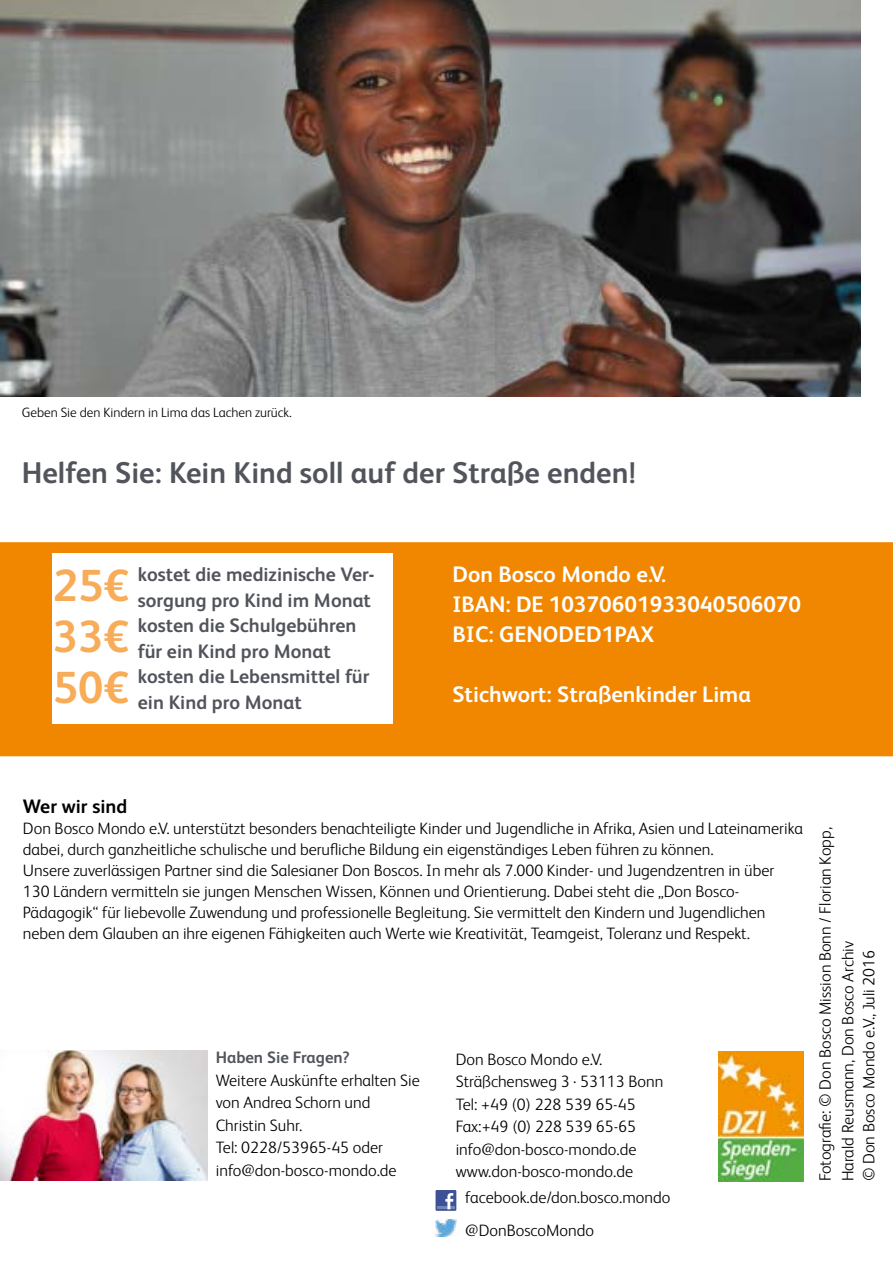
<style>
.page{position:relative;width:893px;height:1263px;background:#fff}
.page>*{position:absolute;margin:0;border:0;box-sizing:border-box;transform-origin:0 0}
.t1{font:700 45px/51px "FS Albert Pro";color:#f8ac57;text-align:justify}
.t2{font:700 30px "FS Albert Pro";color:#52545c}
.t3{font:700 22.5px/30px "FS Albert Pro";color:#fff}
.t4{font:700 19.5px/25.5px "FS Albert Pro";color:#52545c}
.t5{font:700 19.5px "FS Albert Pro";color:#000}
.t6{font:300 16.5px/22.5px "FS Albert Pro";color:#000}
.t7{font:700 16.5px "FS Albert Pro";color:#52545c}
.t8{font:300 13.5px "FS Albert Pro";color:#000}
</style>
<div class="page">
<div style="left:0;top:542px;width:893px;height:214px;background:#f18700"></div>
<img style="left:0;top:1px;width:861px;height:395px">
<img style="left:718px;top:1052px;width:85px;height:129px">
<div style="left:436px;top:1190px;width:20px;height:21px;background:#3d5294"></div>
<hr style="left:437px;top:1206px;width:18px;height:3px;background:#7286b6">
<svg style="left:445px;top:1193px;width:8px;height:16px"></svg>
<img style="left:436px;top:1220px;width:20px;height:17px">
<div style="left:53px;top:554px;width:340px;height:170px;background:#fff"></div>
<img style="left:0;top:1050px;width:207px;height:130px">
<p class="t8" style="left:22px;top:403px;width:271px">Geben Sie den Kindern in Lima das Lachen zurück.</p>
<h2 class="t2" style="left:22px;top:452px;width:616px">Helfen Sie: Kein Kind soll auf der Straße enden!</h2>
<h1 class="t1" style="left:53px;top:558px;width:77px">25€ 33€ 50€</h1>
<p class="t4" style="left:138px;top:561px;width:238px">kostet die medizinische Ver&shy;sorgung pro Kind im Monat kosten die Schulgebühren für ein Kind pro Monat kosten die Lebensmittel für ein Kind pro Monat</p>
<h3 class="t3" style="left:452px;top:558px;width:350px">Don Bosco Mondo e.V.<br>IBAN: DE 10370601933040506070<br>BIC: GENODED1PAX</h3>
<h3 class="t3" style="left:452px;top:678px;width:300px">Stichwort: Straßenkinder Lima</h3>
<p class="t5" style="left:23px;top:793px;width:106px">Wer wir sind</p>
<p class="t6" style="left:23px;top:817px;width:781px;line-height:21px">Don Bosco Mondo e.V. unterstützt besonders benachteiligte Kinder und Jugendliche in Afrika, Asien und Lateinamerika dabei, durch ganzheitliche schulische und berufliche Bildung ein eigenständiges Leben führen zu können.<br>Unsere zuverlässigen Partner sind die Salesianer Don Boscos. In mehr als 7.000 Kinder- und Jugendzentren in über 130 Ländern vermitteln sie jungen Menschen Wissen, Können und Orientierung. Dabei steht die „Don Bosco-Pädagogik“ für liebevolle Zuwendung und professionelle Begleitung. Sie vermittelt den Kindern und Jugendlichen neben dem Glauben an ihre eigenen Fähigkeiten auch Werte wie Kreativität, Teamgeist, Toleranz und Respekt.</p>
<p class="t7" style="left:216px;top:1046px;width:135px">Haben Sie Fragen?</p>
<p class="t6" style="left:216px;top:1068px;width:205px">Weitere Auskünfte erhalten Sie von Andrea Schorn und<br>Christin Suhr.<br>Tel: 0228/53965-45 oder info@don-bosco-mondo.de</p>
<p class="t6" style="left:456px;top:1046px;width:209px">Don Bosco Mondo e.V.<br>Sträßchensweg 3 · 53113 Bonn<br>Tel: +49 (0) 228 539 65-45<br>Fax:+49 (0) 228 539 65-65 info@don-bosco-mondo.de www.don-bosco-mondo.de</p>
<p class="t6" style="left:465px;top:1180px;width:206px;line-height:33px">facebook.de/don.bosco.mondo @DonBoscoMondo</p>
<p class="t6" style="left:813px;top:1181px;width:356px;rotate:-90deg">Fotografie: © Don Bosco Mission Bonn / Florian Kopp,<br>Harald Reusmann, Don Bosco Archiv</p>
<p class="t6" style="left:856px;top:1181px;width:233px;rotate:-90deg">© Don Bosco Mondo e.V., Juli 2016</p>
</div>
